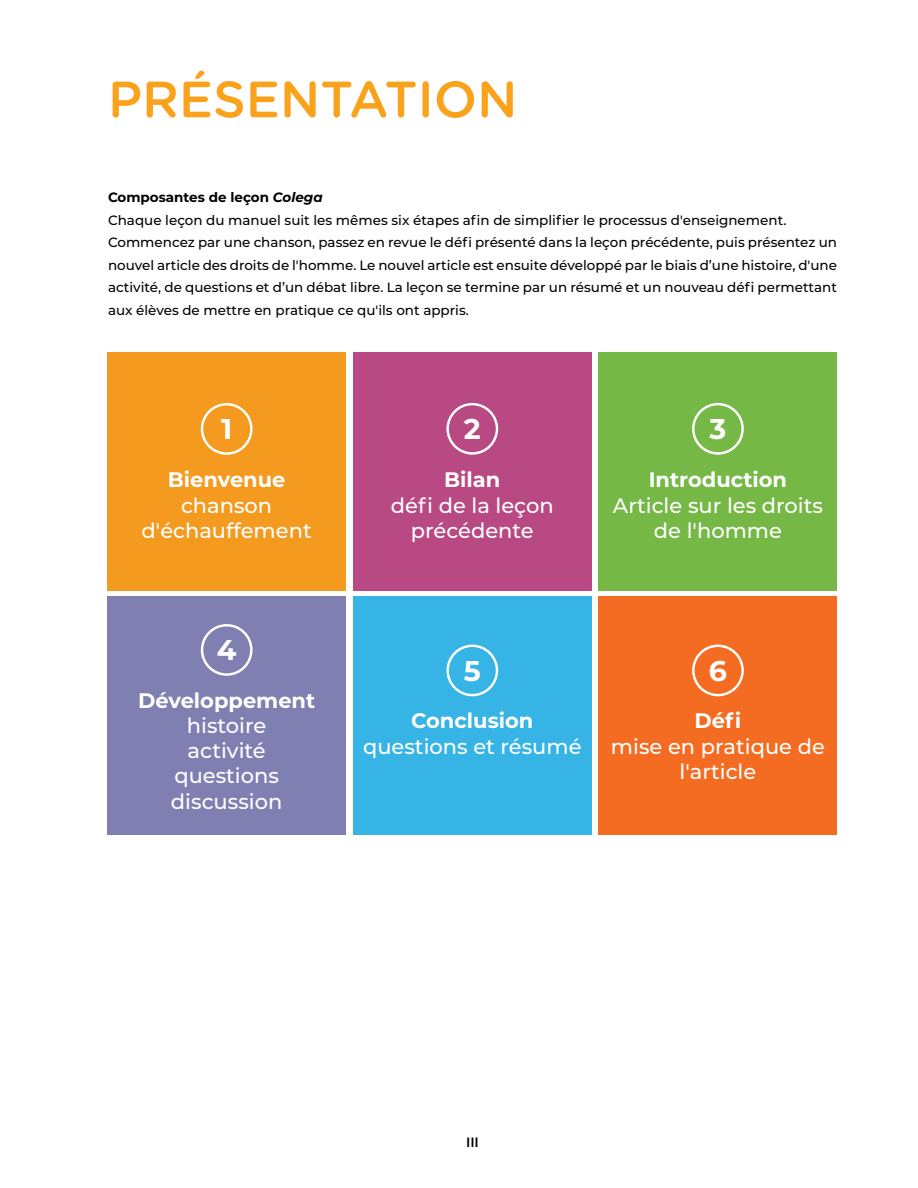
<style>
.page{position:relative;width:918px;height:1188px;background:#fff}
.page>*{position:absolute;margin:0;border:0;box-sizing:border-box;transform-origin:0 0}
.t1{font:500 51px "Gotham Rounded";color:#faa21b}
.t2{font:700 28.5px "Montserrat Alternates";color:#fff}
.t3{font:500 21px/25.2px "Montserrat";color:#fff;text-align:center}
.t4{font:700 21px "Montserrat";color:#fff}
.t5{font:500 13.5px/22.5px "Montserrat";color:#000}
.t6{font:600 13.5px "Montserrat";color:#000}
.s1{font-weight:700}
.s2{font-weight:700;font-style:italic}
</style>
<div class="page">
<div style="left:108px;top:352px;width:238px;height:239px;background:#f39a1f"></div>
<div style="left:108px;top:597px;width:238px;height:238px;background:#807fb2"></div>
<div style="left:353px;top:352px;width:238px;height:239px;background:#b84982"></div>
<div style="left:353px;top:597px;width:238px;height:238px;background:#36b4e5"></div>
<div style="left:599px;top:352px;width:238px;height:239px;background:#75b845"></div>
<div style="left:599px;top:597px;width:238px;height:238px;background:#f36c21"></div>
<div style="left:201px;top:403px;width:52px;height:52px;border:2px solid #fff;border-radius:50%"></div>
<div style="left:692px;top:403px;width:52px;height:52px;border:2px solid #fff;border-radius:50%"></div>
<div style="left:446px;top:403px;width:52px;height:52px;border:2px solid #fff;border-radius:50%"></div>
<div style="left:201px;top:624px;width:52px;height:52px;border:2px solid #fff;border-radius:50%"></div>
<div style="left:446px;top:645px;width:52px;height:51px;border:2px solid #fff;border-radius:50%"></div>
<div style="left:692px;top:645px;width:52px;height:51px;border:2px solid #fff;border-radius:50%"></div>
<h1 class="t1" style="left:108px;top:63px;width:411px">PRÉSENTATION</h1>
<p class="t5" style="left:108px;top:185px;width:731px"><span class="s1">Composantes de leçon</span> <span class="s2">Colega<br></span>Chaque leçon du manuel suit les mêmes six étapes afin de simplifier le processus d'enseignement.<br>Commencez par une chanson, passez en revue le défi présenté dans la leçon précédente, puis présentez un nouvel article des droits de l'homme. Le nouvel article est ensuite développé par le biais d’une histoire, d'une activité, de questions et d’un débat libre. La leçon se termine par un résumé et un nouveau défi permettant aux élèves de mettre en pratique ce qu'ils ont appris.</p>
<h2 class="t2" style="left:221px;top:409px;width:13px">1</h2>
<h3 class="t4" style="left:168px;top:465px;width:119px">Bienvenue</h3>
<h3 class="t3" style="left:142px;top:492px;width:172px">chanson d'échauffement</h3>
<h2 class="t2" style="left:217px;top:630px;width:21px">4</h2>
<h2 class="t2" style="left:464px;top:408px;width:18px">2</h2>
<h2 class="t2" style="left:710px;top:408px;width:18px">3</h2>
<h3 class="t4" style="left:444px;top:465px;width:58px">Bilan</h3>
<h3 class="t3" style="left:391px;top:492px;width:164px">défi de la leçon précédente</h3>
<h3 class="t4" style="left:649px;top:465px;width:140px">Introduction</h3>
<h3 class="t3" style="left:613px;top:492px;width:211px">Article sur les droits de l'homme</h3>
<h2 class="t2" style="left:464px;top:650px;width:18px">5</h2>
<h2 class="t2" style="left:709px;top:650px;width:20px">6</h2>
<h3 class="t4" style="left:138px;top:685px;width:179px">Développement</h3>
<h3 class="t3" style="left:171px;top:712px;width:113px">histoire activité questions discussion</h3>
<h3 class="t4" style="left:411px;top:706px;width:124px">Conclusion</h3>
<h3 class="t3" style="left:363px;top:733px;width:220px">questions et résumé</h3>
<h3 class="t4" style="left:695px;top:706px;width:48px">Défi</h3>
<h3 class="t3" style="left:611px;top:733px;width:215px">mise en pratique de l'article</h3>
<p class="t6" style="left:466px;top:1133px;width:14px">III</p>
</div>
